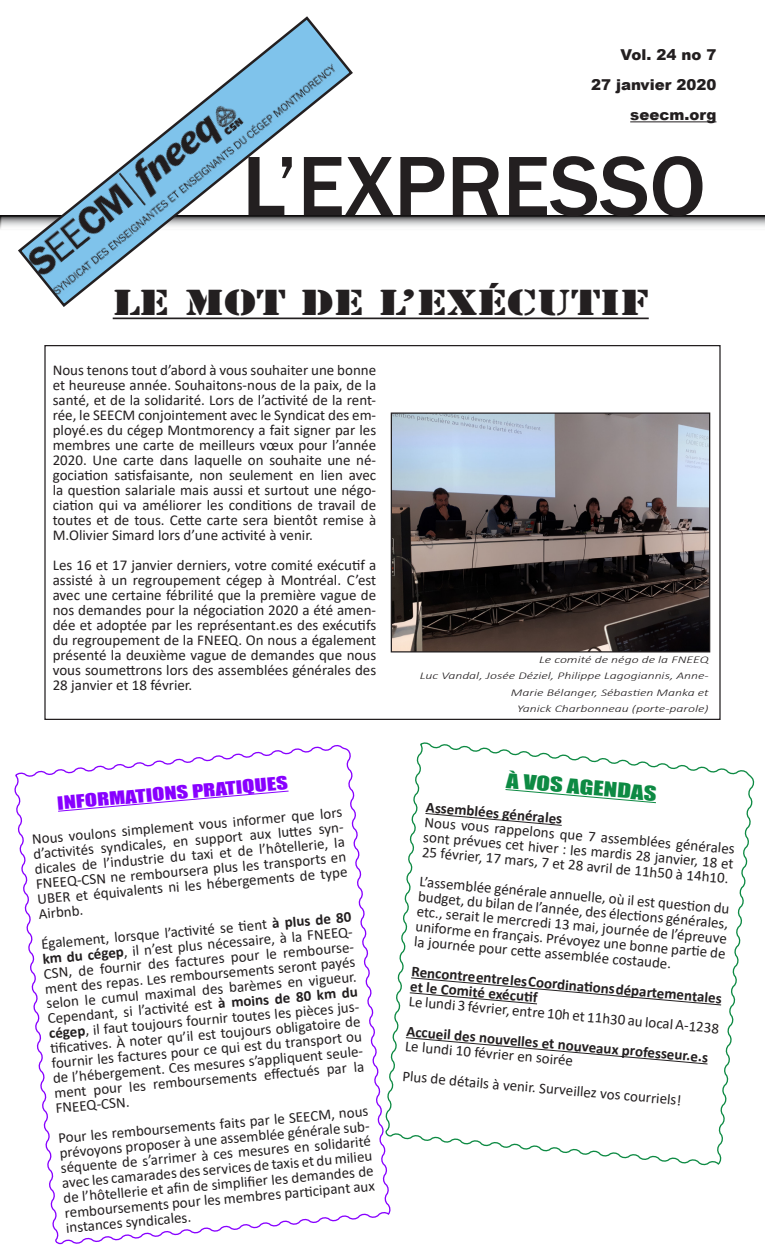
<style>
.page{position:relative;width:765px;height:1260px;background:#fff}
.page>*{position:absolute;margin:0;border:0;box-sizing:border-box;transform-origin:0 0}
.t1{font:500 87.5px "Franklin Gothic";color:#231f20}
.t2{font:33.75px "Stencil Std";color:#231f20;scale:1.33 1}
.t3{font:18.75px "Impact";color:#0d8a43;scale:1.33 1}
.t4{font:16.88px "Impact";color:#80f;scale:1.33 1}
.t5{font:15px/15px "Calibri";color:#231f20;text-align:justify}
.t6{font:700 15px/15px "Calibri";color:#231f20}
.Texte{font:900 15px "Arial";color:#231f20}
.t7{font:italic 300 10.25px/16.5px "Calibri";color:#231f20;text-align:right;scale:1.33 1}
.s1{font-weight:700}
</style>
<div class="page">
<svg style="left:0;top:215px;width:765px;height:14px"></svg>
<hr style="left:630px;top:121px;width:86px;height:1px;background:#231f20">
<svg style="left:16px;top:16px;width:339px;height:291px"></svg>
<hr style="left:113px;top:318px;width:536px;height:1px;background:#231f20">
<img style="left:393px;top:414px;width:315px;height:236px">
<div style="left:391px;top:412px;width:319px;height:240px;border:1px solid #231f20"></div>
<svg style="left:14px;top:745px;width:377px;height:500px"></svg>
<svg style="left:57px;top:790px;width:232px;height:22px"></svg>
<svg style="left:382px;top:742px;width:373px;height:425px"></svg>
<svg style="left:505px;top:789px;width:152px;height:15px"></svg>
<p class="Texte" style="left:621px;top:44px;width:97px">Vol. 24 no 7</p>
<p class="Texte" style="left:591px;top:74px;width:127px">27 janvier 2020</p>
<p class="Texte" style="left:630px;top:104px;width:88px">seecm.org</p>
<p class="t1" style="left:242px;top:132px;width:465px">L’EXPRESSO</p>
<p class="t2" style="left:113px;top:281px;width:405px">LE MOT DE L’EXÉCUTIF</p>
<p class="t5" style="left:53px;top:362px;width:325px">Nous tenons tout d’abord à vous souhaiter une bonne et heureuse année. Souhaitons-nous de la paix, de la santé, et de la solidarité. Lors de l’activité de la rent&shy;rée, le SEECM conjointement avec le Syndicat des em&shy;ployé.es du cégep Montmorency a fait signer par les membres une carte de meilleurs vœux pour l’année 2020. Une carte dans laquelle on souhaite une né&shy;gociation satisfaisante, non seulement en lien avec la question salariale mais aussi et surtout une négo&shy;ciation qui va améliorer les conditions de travail de toutes et de tous. Cette carte sera bientôt remise à M.Olivier Simard lors d’une activité à venir.</p>
<p class="t5" style="left:53px;top:557px;width:325px">Les 16 et 17 janvier derniers, votre comité exécutif a assisté à un regroupement cégep à Montréal. C’est avec une certaine fébrilité que la première vague de nos demandes pour la négociation 2020 a été amen&shy;dée et adoptée par les représentant.es des exécutifs du regroupement de la FNEEQ. On nous a également présenté la deuxième vague de demandes que nous vous soumettrons lors des assemblées générales des 28 janvier et 18 février.</p>
<p class="t4" style="left:56px;top:790px;width:175px;rotate:-5deg">INFORMATIONS PRATIQUES</p>
<p class="t5" style="left:31px;top:831px;width:313px;rotate:-5deg">Nous voulons simplement vous informer que lors d’acti vités syndicales, en support aux lutt es syn&shy;dicales de l’industrie du taxi et de l’hôtellerie, la FNEEQ-CSN ne remboursera plus les transports en UBER et équivalents ni les hébergements de type Airbnb.</p>
<p class="t5" style="left:41px;top:936px;width:313px;rotate:-5deg">Également, lorsque l’acti vité se ti ent <span class="s1">à plus de 80 km du cégep</span>, il n’est plus nécessaire, à la FNEEQ-CSN, de fournir des factures pour le rembourse&shy;ment des repas. Les remboursements seront payés selon le cumul maximal des barèmes en vigueur.<br>Cependant, si l’acti vité est <span class="s1">à moins de 80 km du cégep</span>, il faut toujours fournir toutes les pièces jus&shy;ti fi cati ves. À noter qu’il est toujours obligatoire de fournir les factures pour ce qui est du transport ou de l’hébergement. Ces mesures s’appliquent seule&shy;ment pour les remboursements eff ectués par la FNEEQ-CSN.</p>
<p class="t5" style="left:58px;top:1130px;width:313px;rotate:-5deg">Pour les remboursements faits par le SEECM, nous prévoyons proposer à une assemblée générale sub&shy;séquente de s’arrimer à ces mesures en solidarité avec les camarades des services de taxis et du milieu de l’hôtellerie et afi n de simplifi er les demandes de remboursements pour les membres parti cipant aux instances syndicales.</p>
<p class="t7" style="left:539px;top:651px;width:129px">Le comité de négo de la FNEEQ</p>
<p class="t7" style="left:420px;top:668px;width:219px">Luc Vandal, Josée Déziel, Philippe Lagogiannis, Anne-<br>Marie Bélanger, Sébastien Manka et</p>
<p class="t7" style="left:517px;top:701px;width:145px">Yanick Charbonneau (porte-parole)</p>
<p class="t3" style="left:508px;top:766px;width:115px;rotate:5deg">À VOS AGENDAS</p>
<p class="t6" style="left:427px;top:799px;width:138px;rotate:5deg">Assemblées générales</p>
<p class="t5" style="left:425px;top:814px;width:313px;rotate:5deg">Nous vous rappelons que 7 assemblées générales sont prévues cet hiver : les mardis 28 janvier, 18 et 25 février, 17 mars, 7 et 28 avril de 11h50 à 14h10.</p>
<p class="t5" style="left:420px;top:874px;width:313px;rotate:5deg">L’assemblée générale annuelle, où il est questi on du budget, du bilan de l’année, des électi ons générales, etc., serait le mercredi 13 mai, journée de l’épreuve uniforme en français. Prévoyez une bonne parti e de la journée pour cett e assemblée costaude.</p>
<p class="t6" style="left:412px;top:964px;width:313px;rotate:5deg">Rencontre entre les Coordinati ons départementales et le Comité exécuti f</p>
<p class="t5" style="left:410px;top:993px;width:313px;rotate:5deg">Le lundi 3 février, entre 10h et 11h30 au local A-1238</p>
<p class="t6" style="left:407px;top:1023px;width:304px;rotate:5deg">Accueil des nouvelles et nouveaux professeur.e.s</p>
<p class="t5" style="left:406px;top:1038px;width:170px;rotate:5deg">Le lundi 10 février en soirée</p>
<p class="t5" style="left:403px;top:1068px;width:281px;rotate:5deg">Plus de détails à venir. Surveillez vos courriels!</p>
</div>
